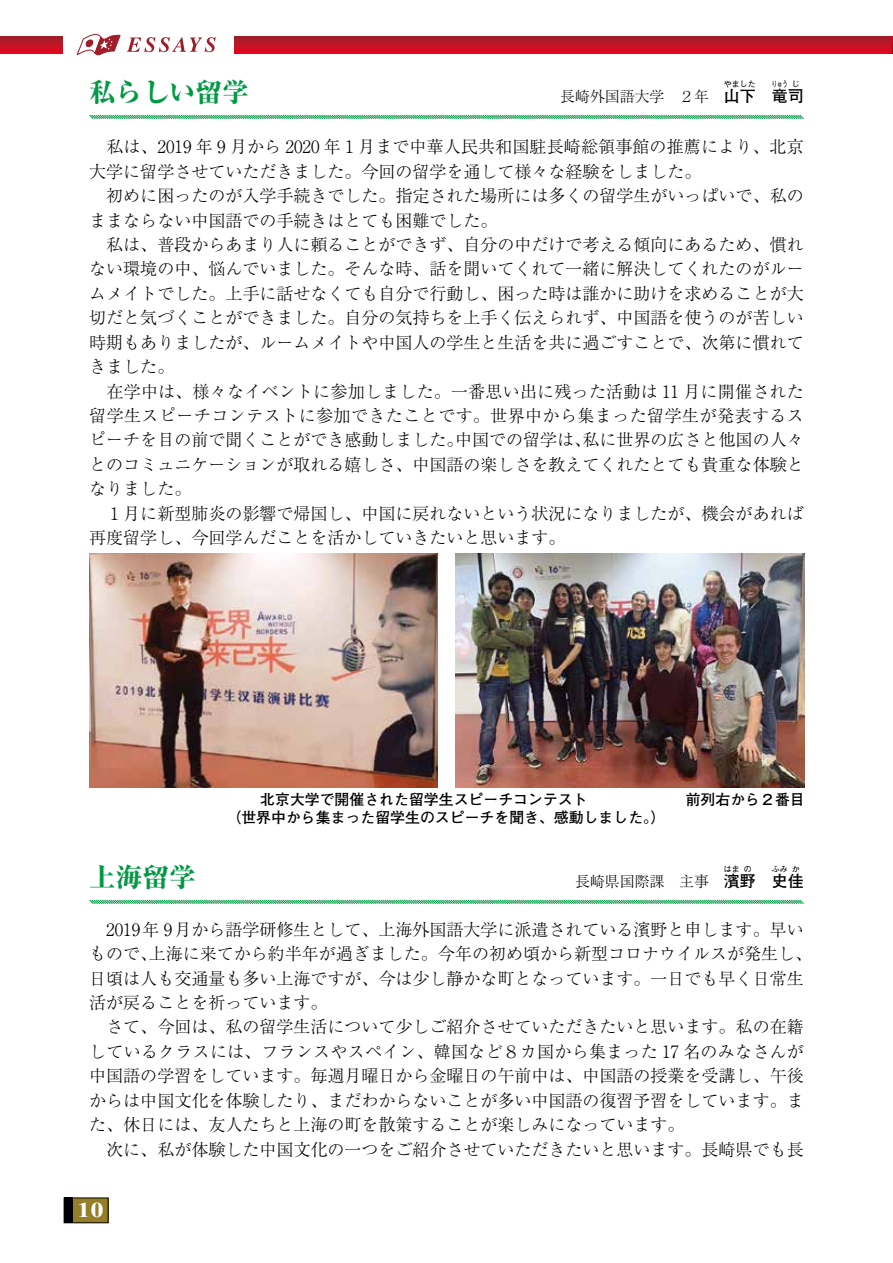
<style>
.page{position:relative;width:893px;height:1263px;background:#fff}
.page>*{position:absolute;margin:0;border:0;box-sizing:border-box;transform-origin:0 0}
.t1{font:800 26.55px "Ryumin Pr 6";color:#094}
.t2{font:700 21.3px "Times New Roman";color:#fff;scale:1.25 1}
.t3{font:300 16.95px/24.5px "Ryumin Pr 6";color:#000}
.t4{font:700 15.9px "Futo Go B101 Pr 6";color:#000}
.t5{font:700 14.85px/18px "Futo Go B101 Pr 6";color:#000}
.t6{font:300 14.85px "Ryumin Pr 6";color:#000}
.t7{font:700 7.95px "Futo Go B101 Pr 6";color:#000}
.t8{font:700 7.95px "Futo Go B101 Pr 6";color:#000;scale:.67 1}
.s1{font-family:"Futo Go B101 Pr 6";font-weight:700;font-size:15.9px}
</style>
<div class="page">
<svg style="left:0;top:36px;width:892px;height:17px;background:#bf1324"></svg>
<div style="left:64px;top:28px;width:170px;height:32px;background:#fff"></div>
<svg style="left:892px;top:36px;width:1px;height:17px"></svg>
<div style="left:64px;top:1198px;width:44px;height:25px;background:#947f28"></div>
<div style="left:64px;top:1197px;width:44px;height:26px;border:1px solid #000"></div>
<div style="left:64px;top:1197px;width:8px;height:26px;background:#000"></div>
<svg style="left:127px;top:37px;width:89px;height:15px"></svg>
<svg style="left:77px;top:34px;width:44px;height:22px"></svg>
<img style="left:89px;top:554px;width:349px;height:234px">
<img style="left:456px;top:554px;width:349px;height:234px">
<svg style="left:89px;top:899px;width:715px;height:5px;background:#82cca3"></svg>
<svg style="left:89px;top:114px;width:715px;height:5px"></svg>
<h1 class="t1" style="left:89px;top:71px;width:161px">私らしい留学</h1>
<p class="t6" style="left:560px;top:85px;width:197px">長崎外国語大学　２年　<span class="s1">山下</span></p>
<p class="t7" style="left:724px;top:78px;width:33px">やました</p>
<p class="t8" style="left:772px;top:78px;width:25px">りゅう</p>
<p class="t7" style="left:792px;top:78px;width:9px">じ</p>
<p class="t4" style="left:772px;top:84px;width:33px">竜司</p>
<p class="t3" style="left:89px;top:134px;width:716px">　私は、2019 年 9 月から 2020 年１月まで中華人民共和国駐長崎総領事館の推薦により、北京大学に留学させていただきました。今回の留学を通して様々な経験をしました。<br>　初めに困ったのが入学手続きでした。指定された場所には多くの留学生がいっぱいで、私のままならない中国語での手続きはとても困難でした。<br>　私は、普段からあまり人に頼ることができず、自分の中だけで考える傾向にあるため、慣れない環境の中、悩んでいました。そんな時、話を聞いてくれて一緒に解決してくれたのがルームメイトでした。上手に話せなくても自分で行動し、困った時は誰かに助けを求めることが大切だと気づくことができました。自分の気持ちを上手く伝えられず、中国語を使うのが苦しい時期もありましたが、ルームメイトや中国人の学生と生活を共に過ごすことで、次第に慣れてきました。<br>　在学中は、様々なイベントに参加しました。一番思い出に残った活動は 11 月に開催された留学生スピーチコンテストに参加できたことです。世界中から集まった留学生が発表するスピーチを目の前で聞くことができ感動しました。中国での留学は、私に世界の広さと他国の人々とのコミュニケーションが取れる嬉しさ、中国語の楽しさを教えてくれたとても貴重な体験となりました。<br>　１月に新型肺炎の影響で帰国し、中国に戻れないという状況になりましたが、機会があれば再度留学し、今回学んだことを活かしていきたいと思います。</p>
<p class="t5" style="left:227px;top:790px;width:441px;text-indent:34px">北京大学で開催された留学生スピーチコンテスト<br>（世界中から集まった留学生のスピーチを聞き、感動しました。）</p>
<p class="t5" style="left:686px;top:790px;width:121px">前列右から２番目</p>
<h1 class="t1" style="left:89px;top:856px;width:108px">上海留学</h1>
<p class="t6" style="left:575px;top:869px;width:182px">長崎県国際課　主事　<span class="s1">濱野</span></p>
<p class="t7" style="left:724px;top:863px;width:17px">はま</p>
<p class="t7" style="left:744px;top:863px;width:9px">の</p>
<p class="t7" style="left:772px;top:863px;width:17px">ふみ</p>
<p class="t7" style="left:792px;top:863px;width:9px">か</p>
<p class="t4" style="left:772px;top:868px;width:33px">史佳</p>
<p class="t3" style="left:89px;top:916px;width:724px">　2019年 9月から語学研修生として、上海外国語大学に派遣されている濱野と申します。早いもので、上海に来てから約半年が過ぎました。今年の初め頃から新型コロナウイルスが発生し、日頃は人も交通量も多い上海ですが、今は少し静かな町となっています。一日でも早く日常生活が戻ることを祈っています。<br>　さて、今回は、私の留学生活について少しご紹介させていただきたいと思います。私の在籍しているクラスには、フランスやスペイン、韓国など８カ国から集まった 17 名のみなさんが中国語の学習をしています。毎週月曜日から金曜日の午前中は、中国語の授業を受講し、午後からは中国文化を体験したり、まだわからないことが多い中国語の復習予習をしています。また、休日には、友人たちと上海の町を散策することが楽しみになっています。<br>　次に、私が体験した中国文化の一つをご紹介させていただきたいと思います。長崎県でも長</p>
<p class="t2" style="left:77px;top:1195px;width:23px">10</p>
</div>
